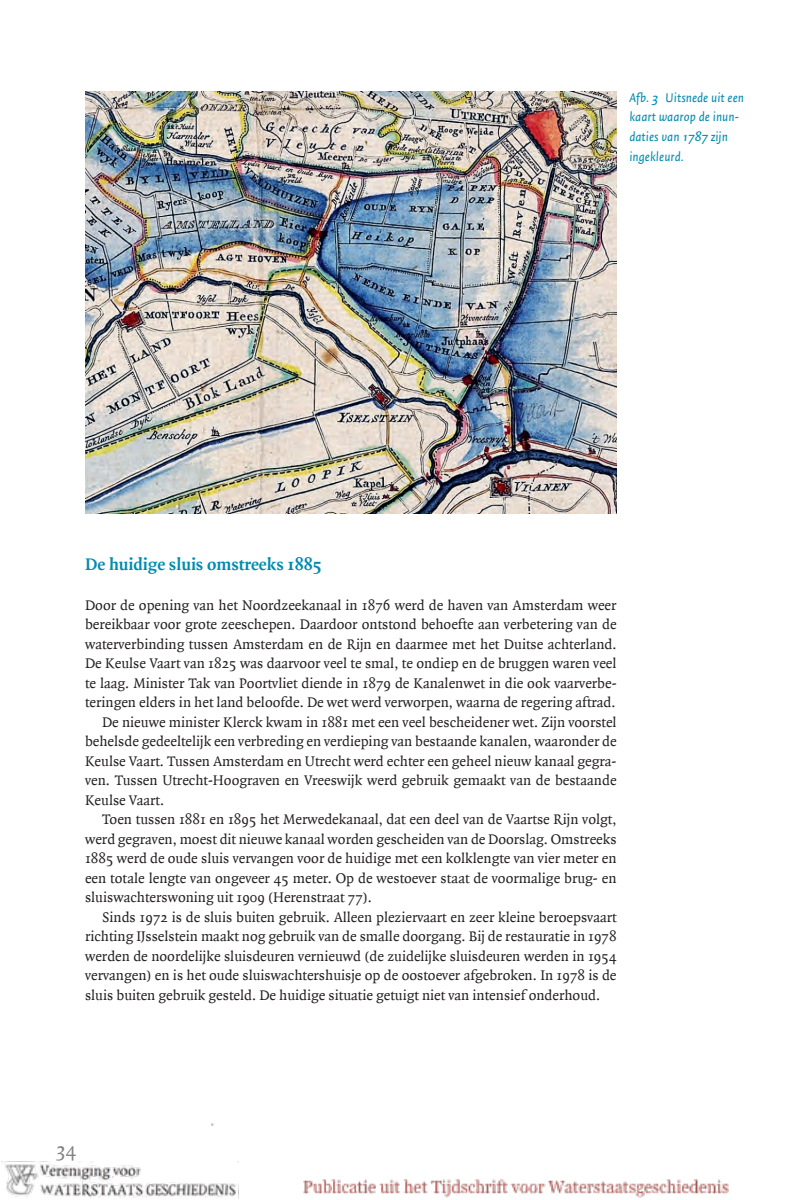
<style>
.page{position:relative;width:808px;height:1200px;background:#fff}
.page>*{position:absolute;margin:0;border:0;box-sizing:border-box;transform-origin:0 0}
.t1{font:21px "Quadraat Sc Offc";color:#808285}
.t2{font:700 18px "Quadraat Offc";color:#008bb0}
.t3{font:15px "Quadraat Offc";color:#231f20}
.t4{font:italic 13.5px/19.5px "Quadraat Sans Offc";color:#008bb0}
.s1{font-family:"Quadraat Sans Sc Offc";font-style:normal}
.s2{font-family:"Quadraat Sc Offc"}
</style>
<div class="page">
<img style="left:2px;top:91px;width:727px;height:1106px">
<p class="t4" style="left:629px;top:88px;width:116px">Afb. <span class="s1">3</span> Uitsnede uit een kaart waarop de inun&shy;daties van <span class="s1">1787</span> zijn ingekleurd.</p>
<p class="t2" style="left:85px;top:555px;width:238px">De huidige sluis omstreeks <span class="s2">1885</span></p>
<p class="t3" style="left:85px;top:596px;width:533px">Door de opening van het Noordzeekanaal in <span class="s2">1876</span> werd de haven van Amsterdam weer</p>
<p class="t3" style="left:85px;top:616px;width:533px">bereikbaar voor grote zeeschepen. Daardoor ontstond behoefte aan verbetering van de</p>
<p class="t3" style="left:85px;top:635px;width:533px">waterverbinding tussen Amsterdam en de Rijn en daarmee met het Duitse achterland.</p>
<p class="t3" style="left:85px;top:655px;width:533px">De Keulse Vaart van <span class="s2">1825</span> was daarvoor veel te smal, te ondiep en de bruggen waren veel</p>
<p class="t3" style="left:85px;top:674px;width:533px">te laag. Minister Tak van Poortvliet diende in <span class="s2">1879</span> de Kanalenwet in die ook vaarverbe-</p>
<p class="t3" style="left:85px;top:694px;width:532px">teringen elders in het land beloofde. De wet werd verworpen, waarna de regering aftrad.</p>
<p class="t3" style="left:102px;top:713px;width:516px">De nieuwe minister Klerck kwam in <span class="s2">1881</span> met een veel bescheidener wet. Zijn voorstel</p>
<p class="t3" style="left:85px;top:733px;width:533px">behelsde gedeeltelijk een verbreding en verdieping van bestaande kanalen, waaronder de</p>
<p class="t3" style="left:85px;top:752px;width:533px">Keulse Vaart. Tussen Amsterdam en Utrecht werd echter een geheel nieuw kanaal gegra-</p>
<p class="t3" style="left:85px;top:772px;width:533px">ven. Tussen Utrecht-Hoograven en Vreeswijk werd gebruik gemaakt van de bestaande</p>
<p class="t3" style="left:85px;top:791px;width:81px">Keulse Vaart.</p>
<p class="t3" style="left:102px;top:811px;width:516px">Toen tussen <span class="s2">1881</span> en <span class="s2">1895</span> het Merwedekanaal, dat een deel van de Vaartse Rijn volgt,</p>
<p class="t3" style="left:85px;top:830px;width:533px">werd gegraven, moest dit nieuwe kanaal worden gescheiden van de Doorslag. Omstreeks</p>
<p class="t3" style="left:85px;top:850px;width:533px"><span class="s2">1885</span> werd de oude sluis vervangen voor de huidige met een kolklengte van vier meter en</p>
<p class="t3" style="left:85px;top:869px;width:533px">een totale lengte van ongeveer <span class="s2">45</span> meter. Op de westoever staat de voormalige brug- en</p>
<p class="t3" style="left:85px;top:889px;width:288px">sluiswachterswoning uit <span class="s2">1909</span> (Herenstraat <span class="s2">77</span>).</p>
<p class="t3" style="left:102px;top:908px;width:516px">Sinds <span class="s2">1972</span> is de sluis buiten gebruik. Alleen pleziervaart en zeer kleine beroepsvaart</p>
<p class="t3" style="left:85px;top:928px;width:533px">richting IJsselstein maakt nog gebruik van de smalle doorgang. Bij de restauratie in <span class="s2">1978</span></p>
<p class="t3" style="left:85px;top:947px;width:533px">werden de noordelijke sluisdeuren vernieuwd (de zuidelijke sluisdeuren werden in <span class="s2">1954</span></p>
<p class="t3" style="left:85px;top:967px;width:533px">vervangen) en is het oude sluiswachtershuisje op de oostoever afgebroken. In <span class="s2">1978</span> is de</p>
<p class="t3" style="left:85px;top:986px;width:517px">sluis buiten gebruik gesteld. De huidige situatie getuigt niet van intensief onderhoud.</p>
<h1 class="t1" style="left:55px;top:1137px;width:23px">34</h1>
</div>
